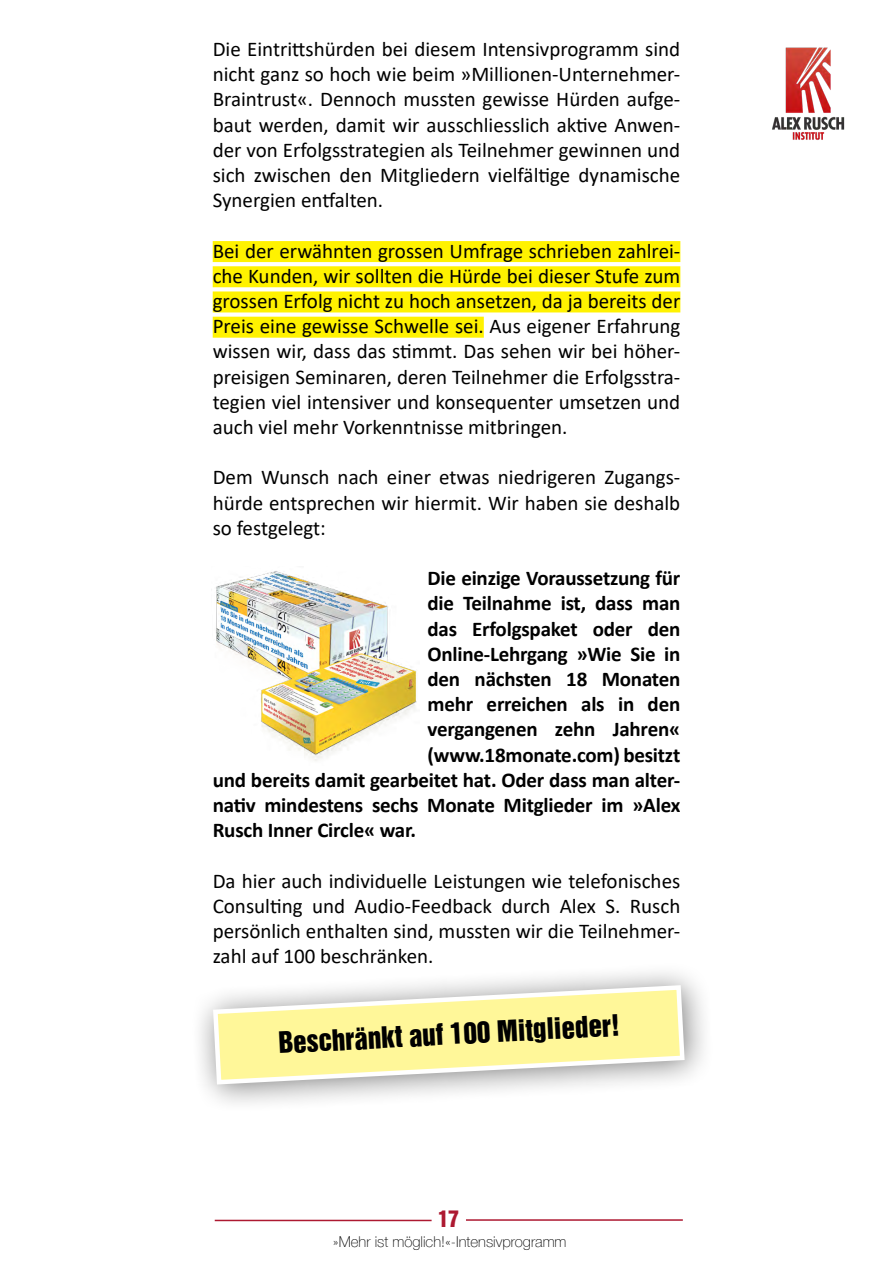
<style>
.page{position:relative;width:893px;height:1263px;background:#fff}
.page>*{position:absolute;margin:0;border:0;box-sizing:border-box;transform-origin:0 0}
.t1{font:27px "Helvetica Inserat LT Std";color:#000}
.t2{font:21px/25.2px "Calibri";color:#000;text-align:justify}
.t3{font:700 21px "Calibri";letter-spacing:-.01em;color:#000}
.t4{font:21px "Helvetica Inserat LT Std";color:#ad1931}
.t5{font:100 15px "Helvetica Neue LT Com";color:#000}
</style>
<div class="page">
<img style="left:772px;top:47px;width:73px;height:93px">
<hr style="left:215px;top:1220px;width:217px;height:1px;background:#ad1931">
<hr style="left:466px;top:1219px;width:217px;height:2px;background:#ad1931">
<div style="left:213px;top:241px;width:467px;height:21px;background:#fff200"></div>
<div style="left:213px;top:266px;width:467px;height:21px;background:#fff200"></div>
<div style="left:213px;top:291px;width:467px;height:21px;background:#fff200"></div>
<div style="left:213px;top:317px;width:271px;height:21px;background:#fff200"></div>
<img style="left:216px;top:571px;width:201px;height:190px">
<div style="left:189px;top:961px;width:526px;height:154px;background:#000;opacity:.5"></div>
<svg style="left:211px;top:983px;width:476px;height:104px"></svg>
<p class="t2" style="left:213px;top:36px;width:469px">Die Eintrittshürden bei diesem Intensivprogramm sind nicht ganz so hoch wie beim »Millionen-Unternehmer-Braintrust«. Dennoch mussten gewisse Hürden aufge&shy;baut werden, damit wir ausschliesslich aktive Anwen&shy;der von Erfolgsstrategien als Teilnehmer gewinnen und sich zwischen den Mitgliedern vielfältige dynamische Synergien entfalten.</p>
<p class="t2" style="left:213px;top:237px;width:469px">Bei der erwähnten grossen Umfrage schrieben zahlrei&shy;che Kunden, wir sollten die Hürde bei dieser Stufe zum grossen Erfolg nicht zu hoch ansetzen, da ja bereits der Preis eine gewisse Schwelle sei. Aus eigener Erfahrung wissen wir, dass das stimmt. Das sehen wir bei höher&shy;preisigen Seminaren, deren Teilnehmer die Erfolgsstra&shy;tegien viel intensiver und konsequenter umsetzen und auch viel mehr Vorkenntnisse mitbringen.</p>
<p class="t2" style="left:213px;top:464px;width:469px">Dem Wunsch nach einer etwas niedrigeren Zugangs&shy;hürde entsprechen wir hiermit. Wir haben sie deshalb so festgelegt:</p>
<p class="t3" style="left:428px;top:563px;width:254px">Die einzige Voraussetzung für</p>
<p class="t3" style="left:428px;top:589px;width:254px">die Teilnahme ist, dass man</p>
<p class="t3" style="left:428px;top:614px;width:254px">das Erfolgspaket oder den</p>
<p class="t3" style="left:428px;top:639px;width:254px">Online-Lehrgang »Wie Sie in</p>
<p class="t3" style="left:428px;top:664px;width:254px">den nächsten 18 Monaten</p>
<p class="t3" style="left:428px;top:689px;width:254px">mehr erreichen als in den</p>
<p class="t3" style="left:428px;top:715px;width:254px">vergangenen zehn Jahren«</p>
<p class="t3" style="left:428px;top:740px;width:254px">(www.18monate.com) besitzt</p>
<p class="t3" style="left:213px;top:765px;width:469px">und bereits damit gearbeitet hat. Oder dass man alter-</p>
<p class="t3" style="left:213px;top:790px;width:469px">nativ mindestens sechs Monate Mitglieder im »Alex</p>
<p class="t3" style="left:213px;top:815px;width:205px">Rusch Inner Circle« war.</p>
<p class="t2" style="left:213px;top:867px;width:469px">Da hier auch individuelle Leistungen wie telefonisches Consulting und Audio-Feedback durch Alex S. Rusch persönlich enthalten sind, mussten wir die Teilnehmer&shy;zahl auf 100 beschränken.</p>
<p class="t1" style="left:278px;top:1027px;width:343px;rotate:-3deg">Beschränkt auf 100 Mitglieder!</p>
<p class="t4" style="left:438px;top:1206px;width:22px">17</p>
<p class="t5" style="left:333px;top:1233px;width:235px">»Mehr ist möglich!«-Intensivprogramm</p>
</div>
